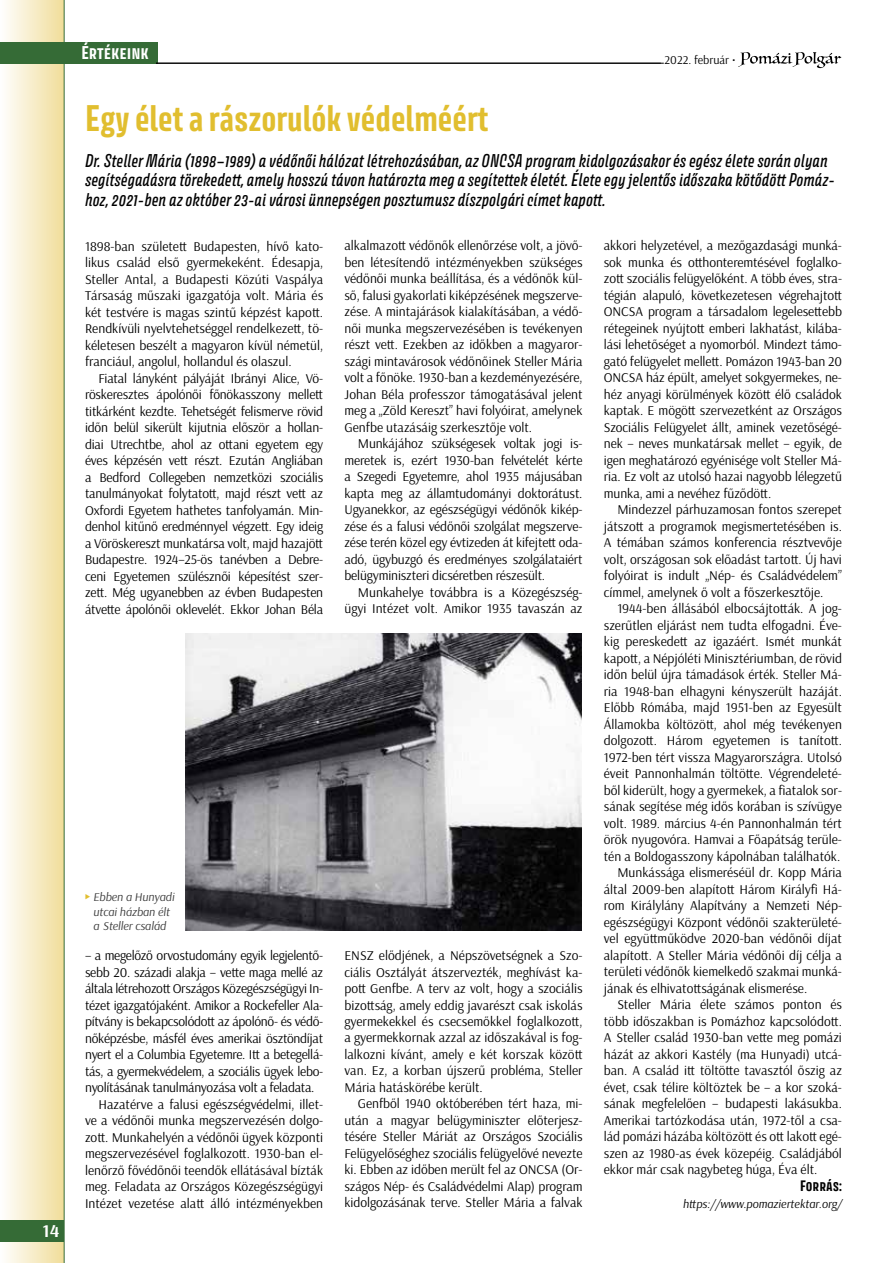
<style>
.page{position:relative;width:893px;height:1263px;background:#fff}
.page>*{position:absolute;margin:0;border:0;box-sizing:border-box;transform-origin:0 0}
.t1{font:700 33px "Avory I Latn";color:#e1be2f}
.t2{font:700 18px "Arsenal";color:#fff}
.t3{font:16.5px/19.5px "Avory I Latn Me It";color:#000}
.t4{font:700 16.5px "Avory I Latn";color:#fff}
.t5{font:13.5px/16.5px "Arsenal";color:#000;text-align:justify}
.t6{font:13.5px "Arsenal";letter-spacing:-.02em;color:#000}
.t7{font:700 13.5px "Avory I Latn";color:#000}
.t8{font:italic 12px/14.4px "Arsenal";letter-spacing:-.005em;color:#393939}
.t9{font:italic 12px "Arsenal";color:#000}
.t10{font:12px "Arsenal";color:#000}
</style>
<div class="page">
<div style="left:0;top:0;width:64px;height:1263px;background:linear-gradient(to right,#fffeff,#f1de9b)"></div>
<hr style="left:64px;top:0;width:1px;height:1263px;background:#356b36">
<div style="left:0;top:42px;width:157px;height:21px;background:#356b36"></div>
<div style="left:0;top:1220px;width:64px;height:22px;background:#356b36"></div>
<hr style="left:156px;top:63px;width:508px;height:1px;background:#000">
<svg style="left:738px;top:52px;width:103px;height:16px"></svg>
<img style="left:186px;top:633px;width:395px;height:297px">
<h2 class="t2" style="left:43px;top:1220px;width:18px">14</h2>
<p class="t4" style="left:81px;top:42px;width:69px">Értékeink</p>
<h1 class="t1" style="left:85px;top:97px;width:405px">Egy élet a rászorulók védelméért</h1>
<p class="t10" style="left:664px;top:52px;width:73px">2022. február •</p>
<p class="t3" style="left:85px;top:151px;width:751px">Dr. Steller Mária (1898–1989) a védőnői hálózat létrehozásában, az ONCSA program kidolgozásakor és egész élete során olyan segítségadásra törekedett, amely hosszú távon határozta meg a segítettek életét. Élete egy jelentős időszaka kötődött Pomáz&shy;hoz, 2021-ben az október 23-ai városi ünnepségen posztumusz díszpolgári címet kapott.</p>
<p class="t5" style="left:85px;top:238px;width:240px">1898-ban született Budapesten, hívő kato&shy;likus család első gyermekeként. Édesapja, Steller Antal, a Budapesti Közúti Vaspálya Társaság műszaki igazgatója volt. Mária és két testvére is magas szintű képzést kapott.<br>Rendkívüli nyelvtehetséggel rendelkezett, tö&shy;kéletesen beszélt a magyaron kívül németül, franciául, angolul, hollandul és olaszul.</p>
<p class="t5" style="left:85px;top:370px;width:240px;text-indent:14px">Fiatal lányként pályáját Ibrányi Alice, Vö&shy;röskeresztes ápolónői főnökasszony mellett titkárként kezdte. Tehetségét felismerve rövid időn belül sikerült kijutnia először a hollan&shy;diai Utrechtbe, ahol az ottani egyetem egy éves képzésén vett részt. Ezután Angliában a Bedford Collegeben nemzetközi szociális tanulmányokat folytatott, majd részt vett az Oxfordi Egyetem hathetes tanfolyamán. Min&shy;denhol kitűnő eredménnyel végzett. Egy ideig a Vöröskereszt munkatársa volt, majd hazajött Budapestre. 1924–25-ös tanévben a Debre&shy;ceni Egyetemen szülésznői képesítést szer&shy;zett. Még ugyanebben az évben Budapesten átvette ápolónői oklevelét. Ekkor Johan Béla</p>
<p class="t8" style="left:93px;top:890px;width:83px">Ebben a Hunyadi utcai házban élt a Steller család</p>
<p class="t6" style="left:85px;top:947px;width:240px">– a megelőző orvostudomány egyik legjelentő-</p>
<p class="t6" style="left:85px;top:964px;width:240px">sebb 20. századi alakja – vette maga mellé az</p>
<p class="t6" style="left:85px;top:980px;width:240px">általa létrehozott Országos Közegészségügyi In-</p>
<p class="t6" style="left:85px;top:997px;width:240px">tézet igazgatójaként. Amikor a Rockefeller Ala-</p>
<p class="t6" style="left:85px;top:1013px;width:240px">pítvány is bekapcsolódott az ápolónő- és védő-</p>
<p class="t6" style="left:85px;top:1030px;width:240px">nőképzésbe, másfél éves amerikai ösztöndíjat</p>
<p class="t6" style="left:85px;top:1046px;width:240px">nyert el a Columbia Egyetemre. Itt a betegellá-</p>
<p class="t6" style="left:85px;top:1063px;width:240px">tás, a gyermekvédelem, a szociális ügyek lebo-</p>
<p class="t6" style="left:85px;top:1079px;width:231px">nyolításának tanulmányozása volt a feladata.</p>
<p class="t5" style="left:99px;top:1096px;width:226px">Hazatérve a falusi egészségvédelmi, illet-</p>
<p class="t5" style="left:85px;top:1112px;width:240px">ve a védőnői munka megszervezésén dolgo-</p>
<p class="t5" style="left:85px;top:1129px;width:240px">zott. Munkahelyén a védőnői ügyek központi</p>
<p class="t5" style="left:85px;top:1145px;width:240px">megszervezésével foglalkozott. 1930-ban el-</p>
<p class="t5" style="left:85px;top:1162px;width:240px">lenőrző fővédőnői teendők ellátásával bízták</p>
<p class="t5" style="left:85px;top:1178px;width:240px">meg. Feladata az Országos Közegészségügyi</p>
<p class="t5" style="left:85px;top:1195px;width:240px">Intézet vezetése alatt álló intézményekben</p>
<p class="t5" style="left:344px;top:238px;width:240px">alkalmazott védőnők ellenőrzése volt, a jövő&shy;ben létesítendő intézményekben szükséges védőnői munka beállítása, és a védőnők kül&shy;ső, falusi gyakorlati kiképzésének megszerve&shy;zése. A mintajárások kialakításában, a védő&shy;női munka megszervezésében is tevékenyen részt vett. Ezekben az időkben a magyaror&shy;szági mintavárosok védőnőinek Steller Mária volt a főnöke. 1930-ban a kezdeményezésére, Johan Béla professzor támogatásával jelent meg a „Zöld Kereszt” havi folyóirat, amelynek Genfbe utazásáig szerkesztője volt.</p>
<p class="t5" style="left:344px;top:436px;width:240px;text-indent:14px">Munkájához szükségesek voltak jogi is&shy;meretek is, ezért 1930-ban felvételét kérte a Szegedi Egyetemre, ahol 1935 májusában kapta meg az államtudományi doktorátust.<br>Ugyanekkor, az egészségügyi védőnők kikép&shy;zése és a falusi védőnői szolgálat megszerve&shy;zése terén közel egy évtizeden át kifejtett oda&shy;adó, ügybuzgó és eredményes szolgálataiért belügyminiszteri dicséretben részesült.</p>
<p class="t5" style="left:344px;top:584px;width:240px;text-align:right">Munkahelye továbbra is a Közegészség&shy;ügyi Intézet volt. Amikor 1935 tavaszán az</p>
<p class="t5" style="left:344px;top:947px;width:240px">ENSZ elődjének, a Népszövetségnek a Szo&shy;ciális Osztályát átszervezték, meghívást ka&shy;pott Genfbe. A terv az volt, hogy a szociális bizottság, amely eddig javarészt csak iskolás gyermekekkel és csecsemőkkel foglalkozott, a gyermekkornak azzal az időszakával is fog&shy;lalkozni kívánt, amely e két korszak között van. Ez, a korban újszerű probléma, Steller Mária hatáskörébe került.</p>
<p class="t5" style="left:344px;top:1096px;width:240px;text-indent:14px">Genfből 1940 októberében tért haza, mi&shy;után a magyar belügyminiszter előterjesz&shy;tésére Steller Máriát az Országos Szociális Felügyelőséghez szociális felügyelővé nevezte ki. Ebben az időben merült fel az ONCSA (Or&shy;szágos Nép- és Családvédelmi Alap) program kidolgozásának terve. Steller Mária a falvak</p>
<p class="t5" style="left:604px;top:238px;width:240px">akkori helyzetével, a mezőgazdasági munká&shy;sok munka és otthonteremtésével foglalko&shy;zott szociális felügyelőként. A több éves, stra&shy;tégián alapuló, következetesen végrehajtott ONCSA program a társadalom legelesettebb rétegeinek nyújtott emberi lakhatást, kilába&shy;lási lehetőséget a nyomorból. Mindezt támo&shy;gató felügyelet mellett. Pomázon 1943-ban 20<br>ONCSA ház épült, amelyet sokgyermekes, ne&shy;héz anyagi körülmények között élő családok kaptak. E mögött szervezetként az Országos Szociális Felügyelet állt, aminek vezetőségé&shy;nek – neves munkatársak mellet – egyik, de igen meghatározó egyénisége volt Steller Má&shy;ria. Ez volt az utolsó hazai nagyobb lélegzetű munka, ami a nevéhez fűződött.</p>
<p class="t5" style="left:604px;top:502px;width:240px;text-indent:14px">Mindezzel párhuzamosan fontos szerepet játszott a programok megismertetésében is.<br>A témában számos konferencia résztvevője volt, országosan sok előadást tartott. Új havi folyóirat is indult „Nép- és Családvédelem” címmel, amelynek ő volt a főszerkesztője.</p>
<p class="t5" style="left:617px;top:601px;width:226px">1944-ben állásából elbocsájtották. A jog-</p>
<p class="t5" style="left:604px;top:617px;width:240px">szerűtlen eljárást nem tudta elfogadni. Éve-</p>
<p class="t5" style="left:604px;top:634px;width:240px">kig pereskedett az igazáért. Ismét munkát</p>
<p class="t5" style="left:604px;top:650px;width:240px">kapott, a Népjóléti Minisztériumban, de rövid</p>
<p class="t5" style="left:604px;top:667px;width:240px">időn belül újra támadások érték. Steller Má-</p>
<p class="t5" style="left:604px;top:683px;width:240px">ria 1948-ban elhagyni kényszerült hazáját.</p>
<p class="t5" style="left:604px;top:700px;width:240px">Előbb Rómába, majd 1951-ben az Egyesült</p>
<p class="t5" style="left:604px;top:716px;width:240px">Államokba költözött, ahol még tevékenyen</p>
<p class="t5" style="left:604px;top:733px;width:240px">dolgozott. Három egyetemen is tanított.</p>
<p class="t5" style="left:604px;top:749px;width:240px">1972-ben tért vissza Magyarországra. Utolsó</p>
<p class="t5" style="left:604px;top:766px;width:240px">éveit Pannonhalmán töltötte. Végrendeleté-</p>
<p class="t5" style="left:604px;top:782px;width:240px">ből kiderült, hogy a gyermekek, a fiatalok sor-</p>
<p class="t5" style="left:604px;top:799px;width:240px">sának segítése még idős korában is szívügye</p>
<p class="t5" style="left:604px;top:815px;width:240px">volt. 1989. március 4-én Pannonhalmán tért</p>
<p class="t5" style="left:604px;top:832px;width:240px">örök nyugovóra. Hamvai a Főapátság terüle-</p>
<p class="t5" style="left:604px;top:848px;width:238px">tén a Boldogasszony kápolnában találhatók.</p>
<p class="t5" style="left:617px;top:865px;width:226px">Munkássága elismeréséül dr. Kopp Mária</p>
<p class="t5" style="left:604px;top:881px;width:240px">által 2009-ben alapított Három Királyfi Há-</p>
<p class="t5" style="left:604px;top:898px;width:239px">rom Királylány Alapítvány a Nemzeti Nép-</p>
<p class="t5" style="left:604px;top:914px;width:240px">egészségügyi Központ védőnői szakterületé-</p>
<p class="t5" style="left:604px;top:931px;width:240px">vel együttműködve 2020-ban védőnői díjat</p>
<p class="t5" style="left:604px;top:947px;width:240px">alapított. A Steller Mária védőnői díj célja a</p>
<p class="t5" style="left:604px;top:964px;width:240px">területi védőnők kiemelkedő szakmai munká-</p>
<p class="t5" style="left:604px;top:980px;width:205px">jának és elhivatottságának elismerése.</p>
<p class="t5" style="left:617px;top:997px;width:226px">Steller Mária élete számos ponton és</p>
<p class="t5" style="left:604px;top:1013px;width:240px">több időszakban is Pomázhoz kapcsolódott.</p>
<p class="t5" style="left:604px;top:1029px;width:240px">A Steller család 1930-ban vette meg pomázi</p>
<p class="t5" style="left:604px;top:1046px;width:240px">házát az akkori Kastély (ma Hunyadi) utcá-</p>
<p class="t5" style="left:604px;top:1062px;width:240px">ban. A család itt töltötte tavasztól őszig az</p>
<p class="t5" style="left:604px;top:1079px;width:240px">évet, csak télire költöztek be – a kor szoká-</p>
<p class="t5" style="left:604px;top:1095px;width:240px">sának megfelelően – budapesti lakásukba.</p>
<p class="t5" style="left:604px;top:1112px;width:240px">Amerikai tartózkodása után, 1972-től a csa-</p>
<p class="t5" style="left:604px;top:1128px;width:240px">lád pomázi házába költözött és ott lakott egé-</p>
<p class="t5" style="left:604px;top:1145px;width:240px">szen az 1980-as évek közepéig. Családjából</p>
<p class="t5" style="left:604px;top:1161px;width:215px">ekkor már csak nagybeteg húga, Éva élt.</p>
<p class="t7" style="left:800px;top:1177px;width:43px">Forrás:</p>
<p class="t9" style="left:683px;top:1196px;width:161px">https://www.pomaziertektar.org/</p>
</div>
